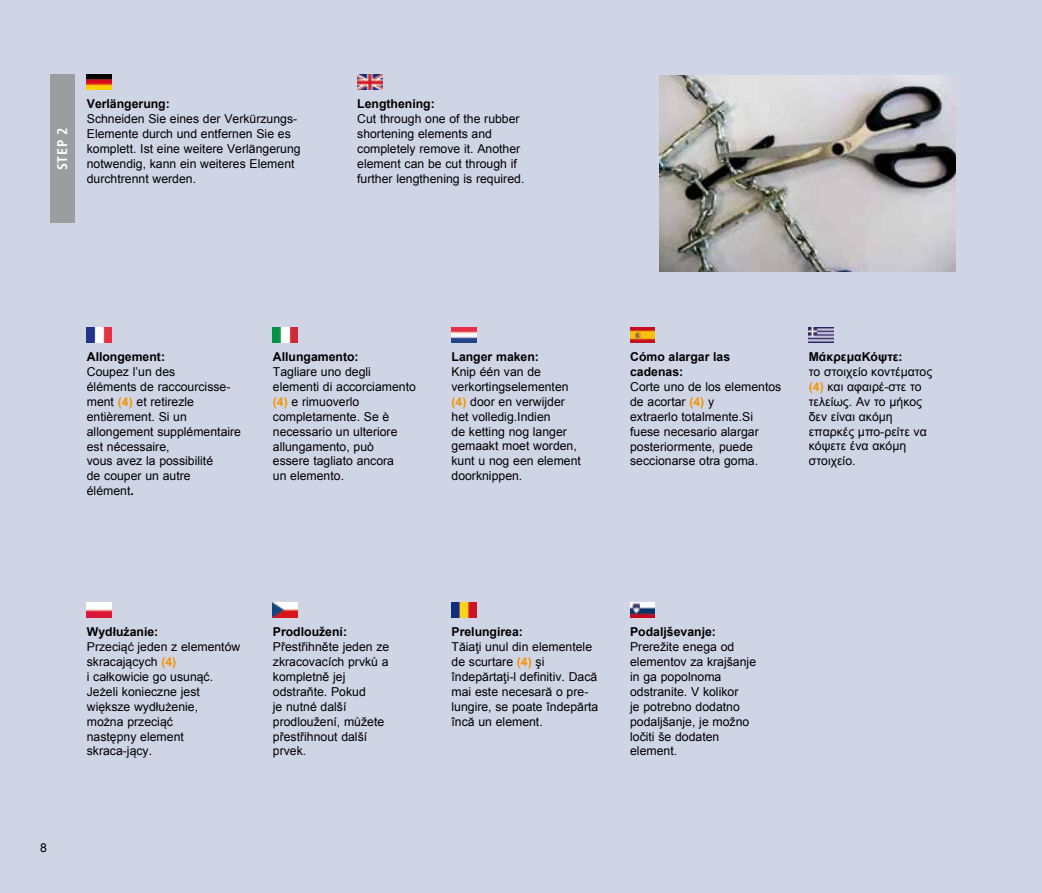
<style>
.page{position:relative;width:1042px;height:893px;background:#cfd5e5}
.page>*{position:absolute;margin:0;border:0;box-sizing:border-box;transform-origin:0 0}
.t1{font:700 condensed 14px "Frutiger";color:#fff}
.t2{font:12.25px/14.9px "Arial";color:#000}
.t3{font:700 12.25px/14.9px "Arial";color:#000}
.s1{font-weight:700;color:#f39400}
.s2{font-weight:700}
</style>
<div class="page">
<img style="left:87px;top:74px;width:25px;height:15px">
<img style="left:357px;top:74px;width:25px;height:15px">
<div style="left:50px;top:74px;width:24px;height:149px;background:#9c9d9f"></div>
<img style="left:87px;top:328px;width:25px;height:14px">
<img style="left:273px;top:328px;width:25px;height:14px">
<img style="left:451px;top:328px;width:25px;height:14px">
<img style="left:809px;top:328px;width:24px;height:14px">
<img style="left:87px;top:603px;width:25px;height:15px">
<img style="left:273px;top:603px;width:25px;height:15px">
<img style="left:451px;top:603px;width:25px;height:15px">
<img style="left:630px;top:603px;width:25px;height:15px">
<img style="left:630px;top:328px;width:25px;height:14px">
<img style="left:660px;top:75px;width:295px;height:196px">
<p class="t1" style="left:54px;top:170px;width:44px;rotate:-90deg">STEP 2</p>
<p class="t3" style="left:87px;top:97px;width:85px">Verlängerung:</p>
<p class="t2" style="left:87px;top:112px;width:215px">Schneiden Sie eines der Verkürzungs-Elemente durch und entfernen Sie es komplett. Ist eine weitere Verlängerung notwendig, kann ein weiteres Element durchtrennt werden.</p>
<p class="t3" style="left:357px;top:97px;width:79px">Lengthening:</p>
<p class="t2" style="left:357px;top:112px;width:169px">Cut through one of the rubber shortening elements and completely remove it. Another element can be cut through if further lengthening is required.</p>
<p class="t3" style="left:87px;top:350px;width:80px">Allongement:</p>
<p class="t2" style="left:87px;top:366px;width:156px">Coupez l’un des<br>éléments de raccourcisse&shy;ment <span class="s1">(4)</span> et retirezle entièrement. Si un allongement supplémentaire est nécessaire,<br>vous avez la possibilité<br>de couper un autre<br>élément<span class="s2">.</span></p>
<p class="t3" style="left:273px;top:350px;width:87px">Allungamento:</p>
<p class="t2" style="left:273px;top:365px;width:144px">Tagliare uno degli elementi di accorciamento <span class="s1">(4)</span> e rimuoverlo completamente. Se è necessario un ulteriore allungamento, può<br>essere tagliato ancora<br>un elemento.</p>
<p class="t3" style="left:451px;top:350px;width:89px">Langer maken:</p>
<p class="t2" style="left:451px;top:364px;width:131px">Knip één van de verkortingselementen <span class="s1">(4)</span> door en verwijder het volledig.Indien<br>de ketting nog langer gemaakt moet worden, kunt u nog een element doorknippen.</p>
<p class="t3" style="left:630px;top:350px;width:102px">Cómo alargar las cadenas:</p>
<p class="t2" style="left:630px;top:380px;width:153px">Corte uno de los elementos de acortar <span class="s1">(4)</span> y<br>extraerlo totalmente.Si fuese necesario alargar posteriormente, puede seccionarse otra goma.</p>
<p class="t3" style="left:809px;top:350px;width:95px">ΜάκρεμαΚόψτε:</p>
<p class="t2" style="left:809px;top:364px;width:125px">το στοιχείο κοντέματος <span class="s1">(4)</span> και αφαιρέ-στε το τελείως. Αν το μήκος δεν είναι ακόμη επαρκές μπο-ρείτε να κόψετε ένα ακόμη στοιχείο.</p>
<p class="t2" style="left:40px;top:842px;width:8px">8</p>
<p class="t3" style="left:87px;top:625px;width:73px">Wydłużanie:</p>
<p class="t2" style="left:87px;top:640px;width:155px">Przeciąć jeden z elementów skracających <span class="s1">(4)<br></span>i całkowicie go usunąć.<br>Jeżeli konieczne jest większe wydłużenie,<br>można przeciąć<br>następny element skraca-jący.</p>
<p class="t3" style="left:273px;top:625px;width:76px">Prodloužení:</p>
<p class="t2" style="left:273px;top:640px;width:118px">Přestřihněte jeden ze zkracovacích prvků a kompletně jej odstraňte. Pokud<br>je nutné další prodloužení, můžete přestřihnout další prvek.</p>
<p class="t3" style="left:451px;top:625px;width:73px">Prelungirea:</p>
<p class="t2" style="left:451px;top:640px;width:148px">Tăiaţi unul din elementele de scurtare <span class="s1">(4)</span> şi îndepărtaţi-l definitiv. Dacă mai este necesară o pre&shy;lungire, se poate îndepărta încă un element.</p>
<p class="t3" style="left:630px;top:625px;width:87px">Podaljševanje:</p>
<p class="t2" style="left:630px;top:640px;width:127px">Prerežite enega od elementov za krajšanje in ga popolnoma odstranite. V kolikor<br>je potrebno dodatno podaljšanje, je možno ločiti še dodaten element.</p>
</div>
